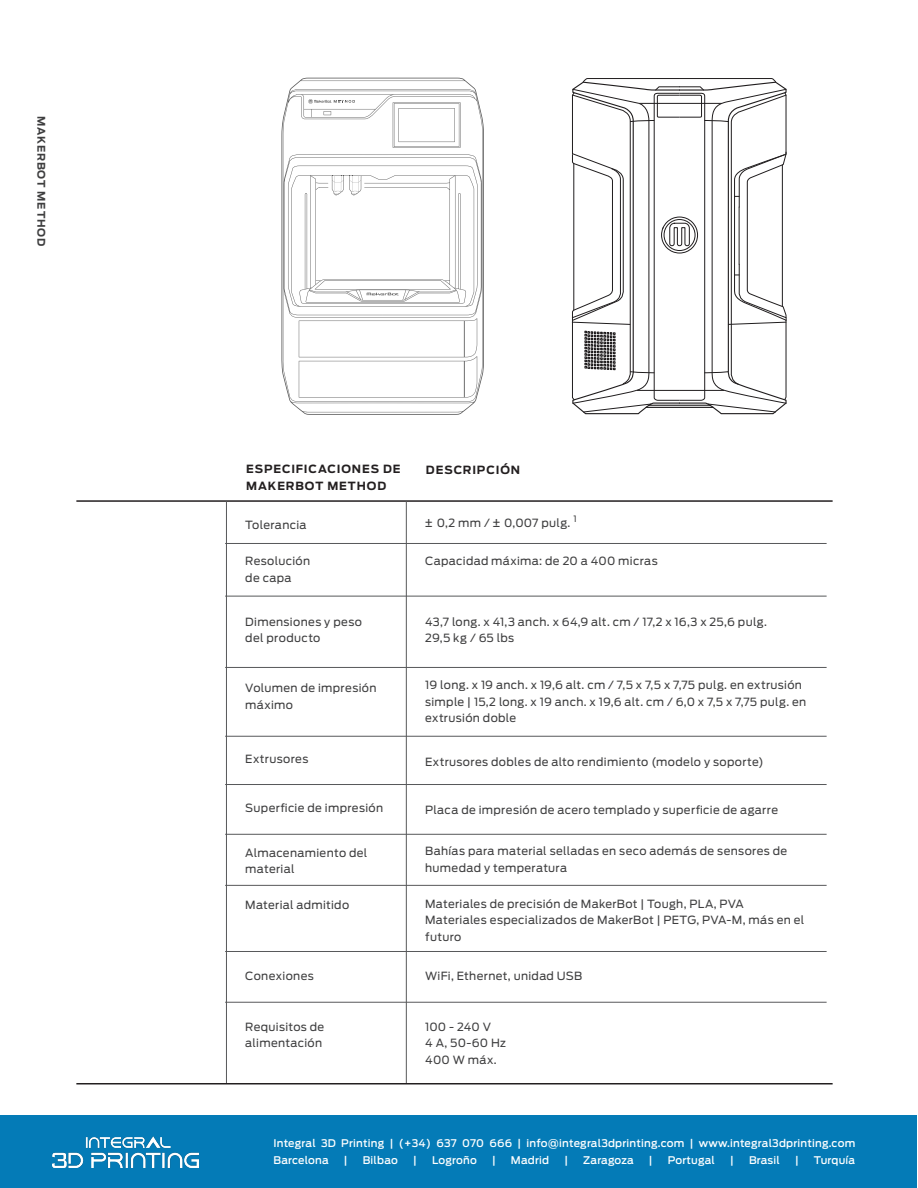
<style>
.page{position:relative;width:918px;height:1188px;background:#fff}
.page>*{position:absolute;margin:0;border:0;box-sizing:border-box;transform-origin:0 0}
.t1{font:11.25px/16.5px "Antenna";letter-spacing:.03em;color:#3e3e3f}
.t2{font:700 11.25px/16.5px "Antenna";letter-spacing:.08em;color:#231f20}
.t3{font:500 10.5px/16.5px "Antenna";letter-spacing:.02em;color:#fff}
.t4{font:700 10.5px "Antenna";letter-spacing:.08em;color:#3e3e3f}
.s1{font-family:"Arial";font-size:13.5px}
</style>
<div class="page">
<hr style="left:76px;top:500px;width:757px;height:2px;background:#231f20">
<hr style="left:225px;top:543px;width:602px;height:1px;background:#57585a">
<hr style="left:406px;top:501px;width:1px;height:583px;background:#57585a">
<hr style="left:226px;top:501px;width:1px;height:583px;background:#57585a">
<hr style="left:225px;top:596px;width:602px;height:1px;background:#57585a">
<hr style="left:225px;top:667px;width:602px;height:1px;background:#57585a">
<hr style="left:225px;top:736px;width:602px;height:1px;background:#57585a">
<hr style="left:225px;top:784px;width:602px;height:1px;background:#57585a">
<hr style="left:225px;top:834px;width:602px;height:1px;background:#57585a">
<hr style="left:225px;top:885px;width:602px;height:1px;background:#57585a">
<hr style="left:225px;top:951px;width:602px;height:1px;background:#57585a">
<hr style="left:225px;top:1002px;width:602px;height:1px;background:#57585a">
<hr style="left:76px;top:1083px;width:757px;height:1px;background:#231f20">
<svg style="left:281px;top:78px;width:203px;height:337px"></svg>
<svg style="left:308px;top:99px;width:47px;height:5px"></svg>
<svg style="left:283px;top:155px;width:199px;height:243px"></svg>
<svg style="left:572px;top:78px;width:215px;height:337px"></svg>
<div style="left:0;top:1115px;width:917px;height:73px;background:#047bb7"></div>
<img style="left:52px;top:1136px;width:147px;height:31px">
<p class="t4" style="left:48px;top:116px;width:132px;rotate:90deg">MAKERBOT METHOD</p>
<p class="t2" style="left:246px;top:461px;width:156px">ESPECIFICACIONES DE<br>MAKERBOT METHOD</p>
<p class="t1" style="left:245px;top:516px;width:63px">Tolerancia</p>
<p class="t1" style="left:245px;top:553px;width:66px">Resolución de capa</p>
<p class="t1" style="left:245px;top:613px;width:118px">Dimensiones y peso del producto</p>
<p class="t1" style="left:245px;top:680px;width:133px">Volumen de impresión máximo</p>
<p class="t1" style="left:245px;top:751px;width:65px">Extrusores</p>
<p class="t1" style="left:245px;top:800px;width:140px">Superficie de impresión</p>
<p class="t1" style="left:245px;top:844px;width:124px">Almacenamiento del material</p>
<p class="t1" style="left:245px;top:897px;width:105px">Material admitido</p>
<p class="t1" style="left:245px;top:968px;width:70px">Conexiones</p>
<p class="t1" style="left:245px;top:1018px;width:81px">Requisitos de alimentación</p>
<p class="t2" style="left:426px;top:461px;width:96px">DESCRIPCIÓN</p>
<p class="t1" style="left:425px;top:515px;width:153px"><span class="s1">±</span> 0,2 mm / <span class="s1">±</span> 0,007 pulg. <sup>1</sup></p>
<p class="t1" style="left:425px;top:553px;width:234px">Capacidad máxima: de 20 a 400 micras</p>
<p class="t1" style="left:425px;top:613px;width:343px">43,7 long. x 41,3 anch. x 64,9 alt. cm / 17,2 x 16,3 x 25,6 pulg.<br>29,5 kg / 65 lbs</p>
<p class="t1" style="left:425px;top:677px;width:383px">19 long. x 19 anch. x 19,6 alt. cm / 7,5 x 7,5 x 7,75 pulg. en extrusión simple | 15,2 long. x 19 anch. x 19,6 alt. cm / 6,0 x 7,5 x 7,75 pulg. en extrusión doble</p>
<p class="t1" style="left:425px;top:754px;width:340px">Extrusores dobles de alto rendimiento (modelo y soporte)</p>
<p class="t1" style="left:425px;top:801px;width:354px">Placa de impresión de acero templado y superficie de agarre</p>
<p class="t1" style="left:425px;top:843px;width:364px">Bahías para material selladas en seco además de sensores de humedad y temperatura</p>
<p class="t1" style="left:425px;top:895px;width:381px">Materiales de precisión de MakerBot | Tough, PLA, PVA<br>Materiales especializados de MakerBot | PETG, PVA-M, más en el futuro</p>
<p class="t1" style="left:425px;top:968px;width:158px">WiFi, Ethernet, unidad USB</p>
<p class="t1" style="left:425px;top:1018px;width:82px">100 - 240 V<br>4 A, 50-60 Hz<br>400 W máx.</p>
<p class="t3" style="left:273px;top:1135px;width:583px">Integral 3D Printing | (+34) 637 070 666 | info@integral3dprinting.com | www.integral3dprinting.com<br>Barcelona</p>
<p class="t3" style="left:344px;top:1152px;width:5px">|</p>
<p class="t3" style="left:363px;top:1152px;width:37px">Bilbao</p>
<p class="t3" style="left:413px;top:1152px;width:5px">|</p>
<p class="t3" style="left:432px;top:1152px;width:46px">Logroño</p>
<p class="t3" style="left:492px;top:1152px;width:5px">|</p>
<p class="t3" style="left:511px;top:1152px;width:40px">Madrid</p>
<p class="t3" style="left:564px;top:1152px;width:5px">|</p>
<p class="t3" style="left:583px;top:1152px;width:52px">Zaragoza</p>
<p class="t3" style="left:649px;top:1152px;width:5px">|</p>
<p class="t3" style="left:668px;top:1152px;width:49px">Portugal</p>
<p class="t3" style="left:730px;top:1152px;width:5px">|</p>
<p class="t3" style="left:749px;top:1152px;width:32px">Brasil</p>
<p class="t3" style="left:795px;top:1152px;width:5px">|</p>
<p class="t3" style="left:814px;top:1152px;width:43px">Turquía</p>
</div>
